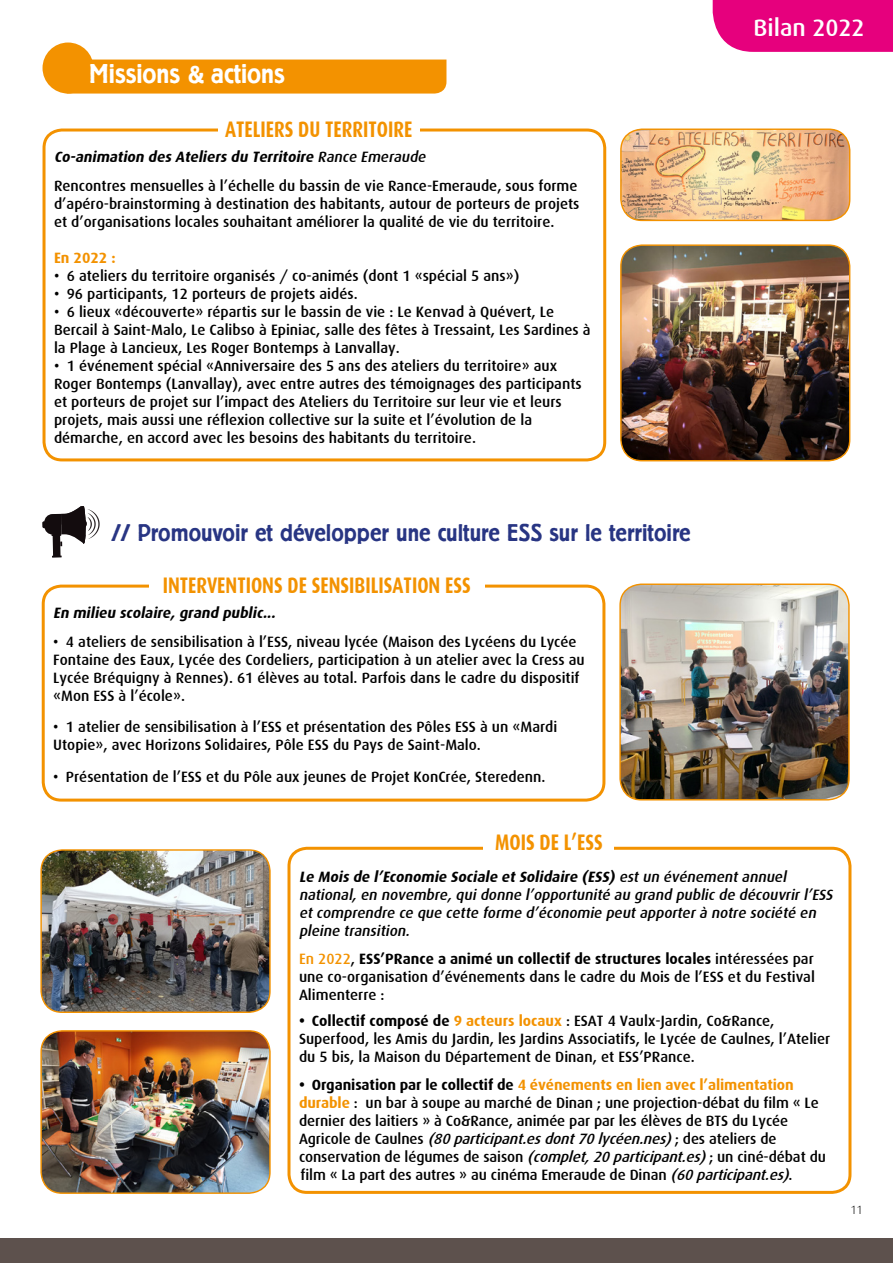
<style>
.page{position:relative;width:893px;height:1263px;background:#fff}
.page>*{position:absolute;margin:0;border:0;box-sizing:border-box;transform-origin:0 0}
.t1{font:500 27px "Berliner Grotesk";color:#fff}
.t2{font:500 24px "Berliner Grotesk";color:#283583}
.t3{font:500 24px "Dax";color:#fff}
.t4{font:700 22.5px "Dax";color:#f39200;scale:.8 1}
.t5{font:500 15px/18px "Dax";color:#000}
.t6{font:italic 500 15px/18px "Dax";color:#000}
.t7{font:italic 700 15px "Dax";color:#000}
.t8{font:700 15px "Dax";color:#f39200}
.t9{font:300 12px "Dax";color:#000}
.s1{font-weight:700;font-style:italic}
.s2{font-style:italic}
.s3{font-weight:700}
.s4{color:#f39200}
.s5{font-weight:700;color:#f39200}
</style>
<div class="page">
<div style="left:0;top:1238px;width:893px;height:25px;background:#5d514d"></div>
<div style="left:43px;top:43px;width:51px;height:51px;background:#f39200;border-radius:50%"></div>
<div style="left:67px;top:60px;width:379px;height:34px;background:#f39200"></div>
<div style="left:713px;top:0;width:180px;height:52px;background:#e6007d"></div>
<div style="left:43px;top:129px;width:563px;height:332px;border:3px solid #f39200;border-radius:18px"></div>
<div style="left:218px;top:121px;width:202px;height:18px;background:#fff"></div>
<img style="left:621px;top:129px;width:229px;height:91px">
<div style="left:620px;top:129px;width:230px;height:92px;border:1px solid #f39200;border-radius:21px"></div>
<svg style="left:42px;top:506px;width:58px;height:52px"></svg>
<div style="left:42px;top:585px;width:563px;height:216px;border:3px solid #f39200;border-radius:18px"></div>
<div style="left:149px;top:577px;width:336px;height:18px;background:#fff"></div>
<img style="left:621px;top:585px;width:228px;height:215px">
<div style="left:619px;top:583px;width:231px;height:217px;border:1px solid #f39200;border-radius:21px"></div>
<div style="left:287px;top:847px;width:564px;height:347px;border:3px solid #f39200;border-radius:18px"></div>
<div style="left:484px;top:834px;width:130px;height:24px;background:#fff"></div>
<img style="left:42px;top:851px;width:227px;height:161px">
<div style="left:40px;top:849px;width:231px;height:164px;border:1px solid #f39200;border-radius:21px"></div>
<img style="left:622px;top:245px;width:228px;height:216px">
<div style="left:620px;top:244px;width:230px;height:217px;border:1px solid #f39200;border-radius:21px"></div>
<img style="left:42px;top:1032px;width:227px;height:160px">
<div style="left:40px;top:1030px;width:231px;height:164px;border:1px solid #f39200;border-radius:21px"></div>
<h1 class="t1" style="left:89px;top:60px;width:197px">Missions &amp; actions</h1>
<h3 class="t4" style="left:225px;top:117px;width:236px">ATELIERS DU TERRITOIRE</h3>
<p class="t5" style="left:54px;top:143px;width:525px;line-height:28.5px"><span class="s1">Co-animation des Ateliers du Territoire</span> <span class="s2">Rance Emeraude<br></span>Rencontres mensuelles à l’échelle du bassin de vie Rance-Emeraude, sous forme</p>
<p class="t5" style="left:54px;top:195px;width:527px">d’apéro-brainstorming à destination des habitants, autour de porteurs de projets et d’organisations locales souhaitant améliorer la qualité de vie du territoire.</p>
<p class="t8" style="left:54px;top:249px;width:63px">En 2022 :</p>
<p class="t5" style="left:54px;top:267px;width:467px">• 6 ateliers du territoire organisés / co-animés (dont 1 «spécial 5 ans»)</p>
<p class="t5" style="left:54px;top:285px;width:305px">• 96 participants, 12 porteurs de projets aidés.</p>
<p class="t5" style="left:54px;top:303px;width:538px">• 6 lieux «découverte» répartis sur le bassin de vie : Le Kenvad à Quévert, Le<br>Bercail à Saint-Malo, Le Calibso à Epiniac, salle des fêtes à Tressaint, Les Sardines à la Plage à Lancieux, Les Roger Bontemps à Lanvallay.</p>
<p class="t5" style="left:54px;top:357px;width:529px">• 1 événement spécial «Anniversaire des 5 ans des ateliers du territoire» aux Roger Bontemps (Lanvallay), avec entre autres des témoignages des participants et porteurs de projet sur l’impact des Ateliers du Territoire sur leur vie et leurs projets, mais aussi une réflexion collective sur la suite et l’évolution de la démarche, en accord avec les besoins des habitants du territoire.</p>
<h2 class="t2" style="left:111px;top:519px;width:581px">// Promouvoir et développer une culture ESS sur le territoire</h2>
<h3 class="t4" style="left:163px;top:573px;width:387px">INTERVENTIONS DE SENSIBILISATION ESS</h3>
<p class="t7" style="left:53px;top:605px;width:227px">En milieu scolaire, grand public...</p>
<p class="t5" style="left:53px;top:633px;width:533px">• 4 ateliers de sensibilisation à l’ESS, niveau lycée (Maison des Lycéens du Lycée Fontaine des Eaux, Lycée des Cordeliers, participation à un atelier avec la Cress au Lycée Bréquigny à Rennes). 61 élèves au total. Parfois dans le cadre du dispositif «Mon ESS à l’école».</p>
<p class="t5" style="left:53px;top:718px;width:506px">• 1 atelier de sensibilisation à l’ESS et présentation des Pôles ESS à un «Mardi<br>Utopie», avec Horizons Solidaires, Pôle ESS du Pays de Saint-Malo.</p>
<p class="t5" style="left:53px;top:768px;width:494px">• Présentation de l’ESS et du Pôle aux jeunes de Projet KonCrée, Steredenn.</p>
<h3 class="t4" style="left:495px;top:830px;width:136px">MOIS DE L’ESS</h3>
<h2 class="t3" style="left:753px;top:14px;width:113px">Bilan 2022</h2>
<p class="t6" style="left:299px;top:868px;width:538px"><span class="s3">Le Mois de l’Economie Sociale et Solidaire (ESS)</span> est un événement annuel national, en novembre, qui donne l’opportunité au grand public de découvrir l’ESS et comprendre ce que cette forme d’économie peut apporter à notre société en pleine transition.</p>
<p class="t5" style="left:299px;top:950px;width:517px;text-align:justify"><span class="s4">En 2022</span>, <span class="s3">ESS’PRance a animé un collectif de structures locales</span> intéressées par une co-organisation d’événements dans le cadre du Mois de l’ESS et du Festival Alimenterre :</p>
<p class="t5" style="left:299px;top:1012px;width:533px"><span class="s3">• Collectif composé de</span> <span class="s5">9 acteurs locaux</span> : ESAT 4 Vaulx-Jardin, Co&amp;Rance,<br>Superfood, les Amis du Jardin, les Jardins Associatifs, le Lycée de Caulnes, l’Atelier du 5 bis, la Maison du Département de Dinan, et ESS’PRance.</p>
<p class="t5" style="left:299px;top:1076px;width:528px"><span class="s3">• Organisation par le collectif de</span> <span class="s5">4 événements en lien avec l’alimentation durable</span> : un bar à soupe au marché de Dinan ; une projection-débat du film « Le dernier des laitiers » à Co&amp;Rance, animée par par les élèves de BTS du Lycée<br>A g r i c o l e d e C a u l n e s <span class="s2">(80participant.esdont70lycéen.nes)</span>; d e s a t e l i e r s d e conservation de légumes de saison <span class="s2">(complet,20participant.es)</span>; un ciné-débat du film « La part des autres » au cinéma Emeraude de Dinan <span class="s2">(60participant.es)</span>.</p>
<p class="t9" style="left:850px;top:1203px;width:14px">11</p>
</div>
